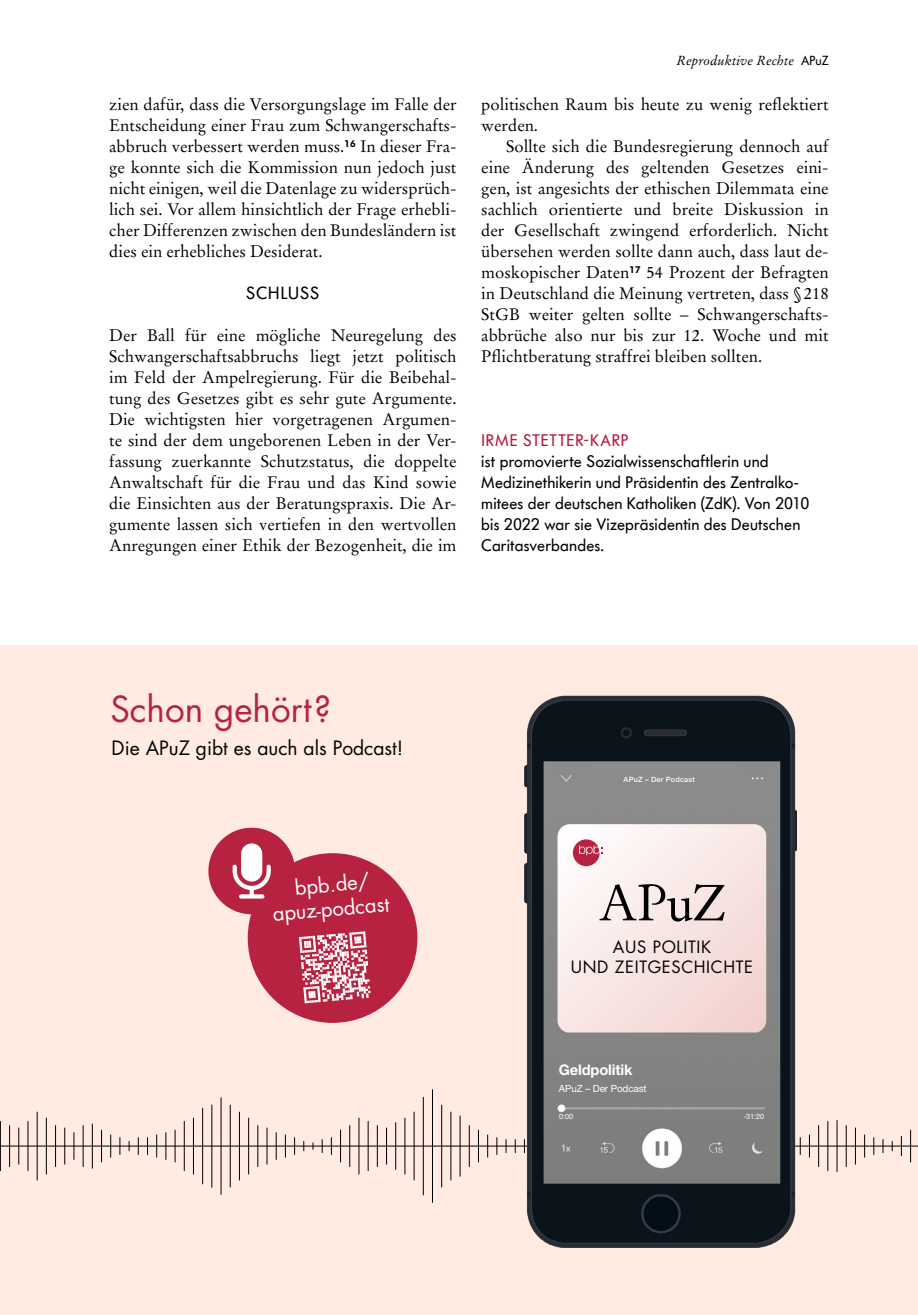
<style>
.page{position:relative;width:918px;height:1315px;background:#fff}
.page>*{position:absolute;margin:0;border:0;box-sizing:border-box;transform-origin:0 0}
.t1{font:35px "Futura Std";color:#b6223f}
.t2{font:20.12px/24.5px "Futura Std";color:#fff;text-align:center}
.t3{font:19.25px "Futura Std";color:#000}
.id360{font:17.5px "Futura BQ";letter-spacing:.05em;color:#000}
.id343{font:16.62px/21px "Stempel Garamond LT Pro";color:#000;text-align:justify}
.id344{font:16.62px/21px "Stempel Garamond LT Pro";color:#000;text-align:justify}
.id395{font:16.62px/21px "Futura BQ";letter-spacing:.01em;color:#000}
.t4{font:16.45px/19.4px "Futura Std";letter-spacing:.04em;color:#000;text-align:center}
.t5{font:700 14.7px "Helvetica Neue LT Pro";letter-spacing:-.01em;color:#fff}
.t6{font:italic 13.12px "Stempel Garamond LT Pro";color:#000}
.t7{font:9.8px "Helvetica Neue LT Pro";letter-spacing:-.01em;color:#fff}
.t8{font:7.35px "Helvetica Neue LT Pro";color:#fff}
.t9{font:500 7.17px "Helvetica Neue LT Pro";letter-spacing:.03em;color:#fff}
.s1{font-family:"Futura BQ";font-style:normal}
.s2{color:#b61a3d}
</style>
<div class="page">
<div style="left:0;top:645px;width:918px;height:670px;background:#ffebe1"></div>
<hr style="left:175px;top:1130px;width:1px;height:32px;background:#000">
<hr style="left:184px;top:1121px;width:1px;height:49px;background:#000">
<svg style="left:119px;top:1137px;width:1px;height:17px"></svg>
<svg style="left:147px;top:1137px;width:1px;height:17px"></svg>
<hr style="left:193px;top:1118px;width:1px;height:56px;background:#000">
<svg style="left:156px;top:1135px;width:1px;height:22px"></svg>
<hr style="left:92px;top:1124px;width:1px;height:44px;background:#000">
<hr style="left:202px;top:1108px;width:1px;height:76px;background:#000">
<hr style="left:211px;top:1105px;width:1px;height:82px;background:#000">
<hr style="left:101px;top:1130px;width:1px;height:32px;background:#000">
<svg style="left:165px;top:1132px;width:1px;height:27px"></svg>
<hr style="left:221px;top:1097px;width:1px;height:97px;background:#000">
<svg style="left:138px;top:1137px;width:1px;height:17px"></svg>
<hr style="left:230px;top:1105px;width:1px;height:82px;background:#000">
<hr style="left:18px;top:1128px;width:1px;height:36px;background:#000">
<hr style="left:28px;top:1121px;width:1px;height:49px;background:#000">
<hr style="left:37px;top:1112px;width:1px;height:68px;background:#000">
<hr style="left:0;top:1121px;width:1px;height:49px;background:#000">
<hr style="left:46px;top:1118px;width:1px;height:56px;background:#000">
<svg style="left:110px;top:1135px;width:1px;height:22px"></svg>
<hr style="left:55px;top:1125px;width:1px;height:41px;background:#000">
<hr style="left:9px;top:1125px;width:1px;height:41px;background:#000">
<hr style="left:83px;top:1125px;width:1px;height:41px;background:#000">
<hr style="left:64px;top:1128px;width:1px;height:36px;background:#000">
<svg style="left:73px;top:1132px;width:1px;height:27px"></svg>
<hr style="left:423px;top:1097px;width:1px;height:97px;background:#000">
<hr style="left:432px;top:1089px;width:1px;height:113px;background:#000">
<hr style="left:368px;top:1121px;width:1px;height:49px;background:#000">
<hr style="left:395px;top:1122px;width:1px;height:47px;background:#000">
<hr style="left:441px;top:1105px;width:1px;height:82px;background:#000">
<hr style="left:404px;top:1118px;width:1px;height:56px;background:#000">
<hr style="left:340px;top:1130px;width:1px;height:32px;background:#000">
<hr style="left:450px;top:1112px;width:1px;height:68px;background:#000">
<hr style="left:459px;top:1116px;width:1px;height:60px;background:#000">
<hr style="left:377px;top:1125px;width:1px;height:41px;background:#000">
<hr style="left:349px;top:1125px;width:1px;height:41px;background:#000">
<hr style="left:414px;top:1112px;width:1px;height:68px;background:#000">
<hr style="left:469px;top:1125px;width:1px;height:41px;background:#000">
<hr style="left:386px;top:1128px;width:1px;height:36px;background:#000">
<hr style="left:478px;top:1130px;width:1px;height:32px;background:#000">
<hr style="left:266px;top:1128px;width:1px;height:36px;background:#000">
<svg style="left:276px;top:1132px;width:1px;height:27px"></svg>
<hr style="left:239px;top:1112px;width:1px;height:68px;background:#000">
<svg style="left:285px;top:1135px;width:1px;height:22px"></svg>
<hr style="left:248px;top:1118px;width:1px;height:56px;background:#000">
<svg style="left:294px;top:1137px;width:1px;height:17px"></svg>
<hr style="left:358px;top:1118px;width:1px;height:56px;background:#000">
<hr style="left:257px;top:1125px;width:1px;height:41px;background:#000">
<svg style="left:331px;top:1137px;width:1px;height:17px"></svg>
<svg style="left:322px;top:1139px;width:1px;height:13px"></svg>
<svg style="left:515px;top:1139px;width:1px;height:13px"></svg>
<svg style="left:487px;top:1135px;width:1px;height:22px"></svg>
<svg style="left:496px;top:1137px;width:1px;height:17px"></svg>
<svg style="left:505px;top:1139px;width:1px;height:13px"></svg>
<svg style="left:864px;top:1135px;width:1px;height:22px"></svg>
<svg style="left:901px;top:1136px;width:1px;height:19px"></svg>
<hr style="left:836px;top:1120px;width:1px;height:51px;background:#000">
<svg style="left:873px;top:1137px;width:1px;height:17px"></svg>
<hr style="left:846px;top:1125px;width:1px;height:41px;background:#000">
<hr style="left:910px;top:1130px;width:1px;height:32px;background:#000">
<svg style="left:882px;top:1139px;width:1px;height:13px"></svg>
<hr style="left:855px;top:1128px;width:1px;height:36px;background:#000">
<svg style="left:800px;top:1137px;width:1px;height:17px"></svg>
<hr style="left:827px;top:1121px;width:1px;height:49px;background:#000">
<svg style="left:809px;top:1135px;width:1px;height:22px"></svg>
<hr style="left:818px;top:1125px;width:1px;height:41px;background:#000">
<hr style="left:0;top:1145px;width:918px;height:1px;background:#000">
<img style="left:524px;top:695px;width:272px;height:552px">
<svg style="left:557px;top:824px;width:209px;height:208px"></svg>
<div style="left:248px;top:853px;width:169px;height:170px;background:#b6223f;border-radius:50%"></div>
<div style="left:208px;top:827px;width:87px;height:87px;background:#b6223f;border-radius:50%"></div>
<svg style="left:233px;top:843px;width:38px;height:55px"></svg>
<svg style="left:299px;top:931px;width:71px;height:72px"></svg>
<p class="id343" style="left:109px;top:94px;width:349px">zien dafür, dass die Versorgungslage im Falle der Entscheidung einer Frau zum Schwangerschafts&shy;abbruch verbessert werden muss.<sup>16</sup> In dieser Fra&shy;ge konnte sich die Kommission nun jedoch just nicht einigen, weil die Datenlage zu widersprüch&shy;lich sei. Vor allem hinsichtlich der Frage erhebli&shy;cher Differenzen zwischen den Bundesländern ist dies ein erhebliches Desiderat.</p>
<h2 class="id360" style="left:246px;top:282px;width:75px">SCHLUSS</h2>
<p class="id344" style="left:109px;top:325px;width:349px">Der Ball für eine mögliche Neuregelung des Schwangerschaftsabbruchs liegt jetzt politisch im Feld der Ampelregierung. Für die Beibehal&shy;tung des Gesetzes gibt es sehr gute Argumente.<br>Die wichtigsten hier vorgetragenen Argumen&shy;te sind der dem ungeborenen Leben in der Ver&shy;fassung zuerkannte Schutzstatus, die doppelte Anwaltschaft für die Frau und das Kind sowie die Einsichten aus der Beratungspraxis. Die Ar&shy;gumente lassen sich vertiefen in den wertvollen Anregungen einer Ethik der Bezogenheit, die im</p>
<p class="t6" style="left:676px;top:52px;width:153px">Reproduktive Rechte <span class="s1">APuZ</span></p>
<p class="id344" style="left:481px;top:94px;width:349px">politischen Raum bis heute zu wenig reflektiert werden.</p>
<p class="id343" style="left:481px;top:136px;width:349px;text-indent:25px">Sollte sich die Bundesregierung dennoch auf eine Änderung des geltenden Gesetzes eini&shy;gen, ist angesichts der ethischen Dilemmata eine sachlich orientierte und breite Diskussion in der Gesellschaft zwingend erforderlich. Nicht übersehen werden sollte dann auch, dass laut de&shy;moskopischer Daten<sup>17</sup> 54 Prozent der Befragten in Deutschland die Meinung vertreten, dass § 218<br>StGB weiter gelten sollte – Schwangerschafts&shy;abbrüche also nur bis zur 12. Woche und mit Pflichtberatung straffrei bleiben sollten.</p>
<p class="id395" style="left:481px;top:430px;width:330px"><span class="s2">IRME STETTER-KARP<br></span>ist promovierte Sozialwissenschaftlerin und Medizinethikerin und Präsidentin des Zentralko&shy;mitees der deutschen Katholiken (ZdK). Von 2010 bis 2022 war sie Vizepräsidentin des Deutschen Caritasverbandes.</p>
<h1 class="t1" style="left:110px;top:687px;width:222px">Schon gehört?</h1>
<p class="t3" style="left:112px;top:735px;width:293px">Die APuZ gibt es auch als Podcast!</p>
<p class="t2" style="left:270px;top:877px;width:118px;rotate:-5deg">bpb.de/ apuz-podcast</p>
<p class="t9" style="left:623px;top:775px;width:73px">APuZ – Der Podcast</p>
<p class="t4" style="left:571px;top:938px;width:184px">AUS POLITIK<br>UND ZEITGESCHICHTE</p>
<p class="t5" style="left:559px;top:1061px;width:75px">Geldpolitik</p>
<p class="t7" style="left:559px;top:1082px;width:89px">APuZ – Der Podcast</p>
<p class="t8" style="left:559px;top:1112px;width:16px">0:00</p>
<p class="t8" style="left:743px;top:1112px;width:22px">-31:20</p>
</div>
